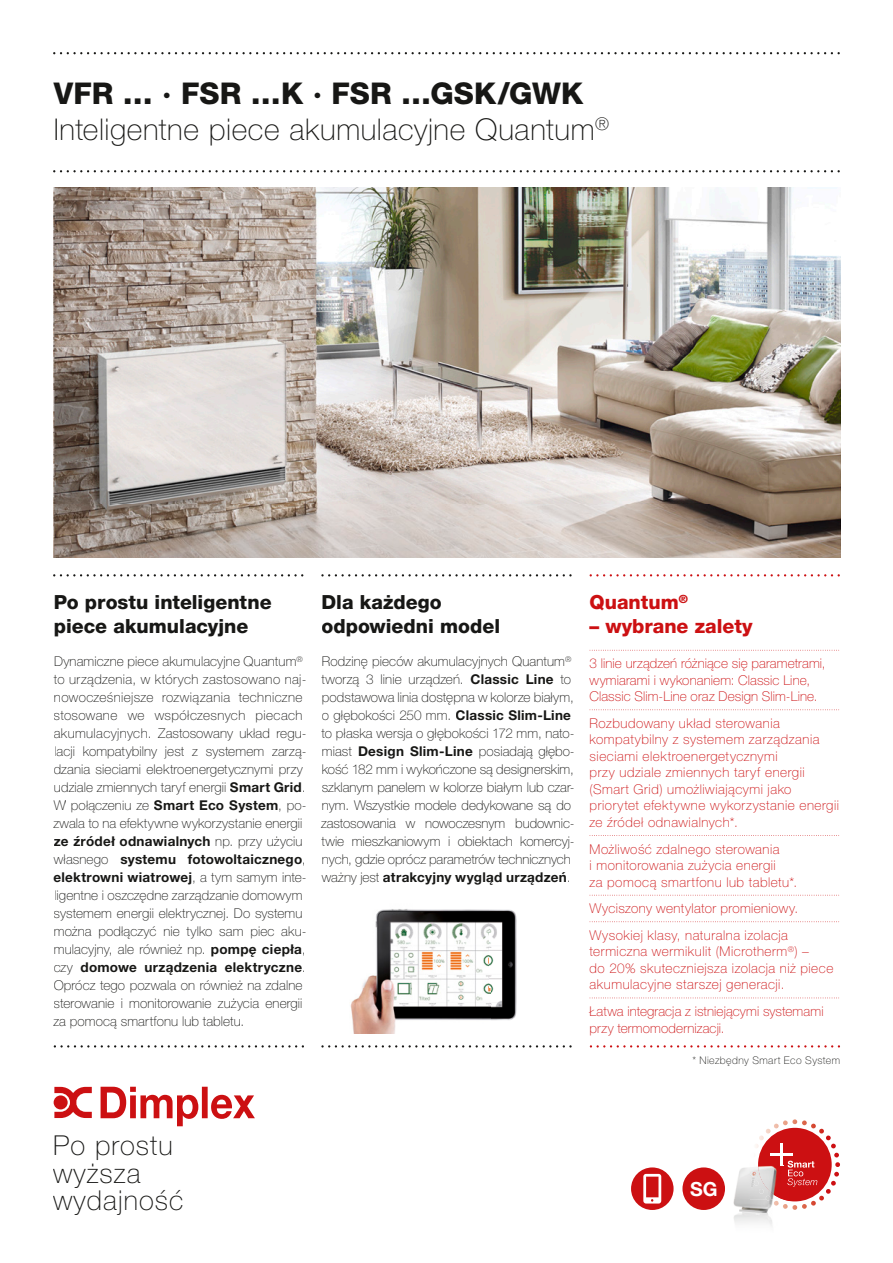
<style>
.page{position:relative;width:893px;height:1263px;background:#fff}
.page>*{position:absolute;margin:0;border:0;box-sizing:border-box;transform-origin:0 0}
.t1{font:100 30px/36px "Helvetica Neue LT Pro";letter-spacing:.02em;color:#171715}
.t2{font:100 27.45px/27.3px "Helvetica Neue LT Pro";letter-spacing:.04em;color:#171715}
.t3{font:800 19.5px/23.4px "Helvetica Neue LT Pro";color:#171715}
.t4{font:800 19.5px "Helvetica Neue LT Pro";color:#cc1012}
.t5{font:700 19.5px "Helvetica Neue LT Pro";color:#fff}
.t6{font:100 13.5px/18px "Helvetica Neue LT Pro";letter-spacing:.01em;color:#171715}
.t7{font:100 13.5px/16.5px "Helvetica Neue LT Pro";letter-spacing:.035em;color:#cc1012}
.t8{font:100 13.5px/16.5px "Helvetica Neue LT Pro";letter-spacing:.01em;color:#cc1012}
.t9{font:100 10.5px "Helvetica Neue LT Pro";letter-spacing:.045em;color:#171715}
.s1{font-weight:800}
.s2{font-weight:700}
</style>
<div class="page">
<img style="left:54px;top:188px;width:786px;height:370px">
<img style="left:711px;top:1168px;width:39px;height:31px">
<img style="left:711px;top:1199px;width:61px;height:27px">
<svg style="left:750px;top:1119px;width:90px;height:91px"></svg>
<img style="left:350px;top:909px;width:167px;height:124px">
<svg style="left:101px;top:1087px;width:154px;height:39px"></svg>
<svg style="left:54px;top:1087px;width:38px;height:31px"></svg>
<svg style="left:53px;top:52px;width:787px;height:2px"></svg>
<svg style="left:53px;top:170px;width:787px;height:2px"></svg>
<svg style="left:590px;top:574px;width:250px;height:2px"></svg>
<svg style="left:321px;top:574px;width:251px;height:2px"></svg>
<svg style="left:53px;top:574px;width:250px;height:2px"></svg>
<svg style="left:590px;top:650px;width:249px;height:1px"></svg>
<svg style="left:590px;top:709px;width:249px;height:1px"></svg>
<svg style="left:590px;top:835px;width:249px;height:1px"></svg>
<svg style="left:590px;top:895px;width:249px;height:1px"></svg>
<svg style="left:590px;top:921px;width:249px;height:1px"></svg>
<svg style="left:590px;top:997px;width:249px;height:1px"></svg>
<svg style="left:321px;top:1045px;width:251px;height:2px"></svg>
<svg style="left:54px;top:1045px;width:250px;height:2px"></svg>
<div style="left:682px;top:1167px;width:43px;height:43px;background:#cc1012;border-radius:50%"></div>
<div style="left:631px;top:1167px;width:43px;height:43px;background:#cc1012;border-radius:50%"></div>
<svg style="left:643px;top:1174px;width:18px;height:29px"></svg>
<svg style="left:590px;top:1045px;width:250px;height:2px"></svg>
<h1 class="t1" style="left:54px;top:76px;width:557px"><span class="s1">VFR … · FSR …K · FSR …GSK/GWK<br></span>Inteligentne piece akumulacyjne Quantum<sup>®</sup></h1>
<h3 class="t3" style="left:54px;top:591px;width:219px">Po prostu inteligentne piece akumulacyjne</h3>
<p class="t6" style="left:53px;top:652px;width:255px">Dynamiczne piece akumulacyjne Quantum<sup>® </sup>to urządzenia, w których zastosowano naj&shy;nowocześniejsze rozwiązania techniczne stosowane we współczesnych piecach akumulacyjnych. Zastosowany układ regu&shy;lacji kompatybilny jest z systemem zarzą&shy;dzania sieciami elektroenergetycznymi przy udziale zmiennych taryf energii <span class="s2">Smart Grid</span>.<br>W połączeniu ze <span class="s2">Smart Eco System</span>, po&shy;zwala to na efektywne wykorzystanie energii <span class="s2">ze źródeł odnawialnych</span> np. przy użyciu własnego <span class="s2">systemu fotowoltaicznego</span>, <span class="s2">elektrowni wiatrowej</span>, a tym samym inte&shy;ligentne i oszczędne zarządzanie domowym systemem energii elektrycznej. Do systemu można podłączyć nie tylko sam piec aku&shy;mulacyjny, ale również np. <span class="s2">pompę ciepła</span>, czy <span class="s2">domowe urządzenia elektryczne</span>.<br>Oprócz tego pozwala on również na zdalne sterowanie i monitorowanie zużycia energii za pomocą smartfonu lub tabletu.</p>
<h3 class="t3" style="left:321px;top:591px;width:180px">Dla każdego odpowiedni model</h3>
<p class="t6" style="left:321px;top:652px;width:255px">Rodzinę pieców akumulacyjnych Quantum<sup>® </sup>tworzą 3 linie urządzeń. <span class="s2">Classic Line</span> to podstawowa linia dostępna w kolorze białym, o głębokości 250 mm. <span class="s2">Classic Slim-Line </span>to płaska wersja o głębokości 172 mm, nato&shy;miast <span class="s2">Design Slim-Line</span> posiadają głębo&shy;kość 182 mm i wykończone są designerskim, szklanym panelem w kolorze białym lub czar&shy;nym. Wszystkie modele dedykowane są do zastosowania w nowoczesnym budownic&shy;twie mieszkaniowym i obiektach komercyj&shy;nych, gdzie oprócz parametrów technicznych ważny jest <span class="s2">atrakcyjny wygląd urządzeń</span>.</p>
<h3 class="t4" style="left:590px;top:591px;width:100px">Quantum<sup>®</sup></h3>
<h3 class="t4" style="left:590px;top:614px;width:164px">– wybrane zalety</h3>
<p class="t8" style="left:590px;top:655px;width:238px">3 linie urządzeń różniące się parametrami, wymiarami i wykonaniem: Classic Line,<br>Classic Slim-Line oraz Design Slim-Line.</p>
<p class="t7" style="left:590px;top:715px;width:251px">Rozbudowany układ sterowania kompatybilny z systemem zarządzania sieciami elektroenergetycznymi<br>przy udziale zmiennych taryf energii (Smart Grid) umożliwiającymi jako priorytet efektywne wykorzystanie energii ze źródeł odnawialnych*.</p>
<p class="t7" style="left:590px;top:840px;width:209px">Możliwość zdalnego sterowania<br>i monitorowania zużycia energii<br>za pomocą smartfonu lub tabletu*.</p>
<p class="t7" style="left:590px;top:895px;width:210px;line-height:26.7px">Wyciszony wentylator promieniowy.<br>Wysokiej klasy, naturalna izolacja</p>
<p class="t7" style="left:590px;top:943px;width:245px">termiczna wermikulit (Microtherm<sup>®</sup>) –<br>do 20% skuteczniejsza izolacja niż piece akumulacyjne starszej generacji.</p>
<p class="t8" style="left:590px;top:1003px;width:235px">Łatwa integracja z istniejącymi systemami przy termomodernizacji.</p>
<p class="t9" style="left:692px;top:1055px;width:149px">* Niezbędny Smart Eco System</p>
<h2 class="t2" style="left:53px;top:1132px;width:132px">Po prostu wyższa wydajność</h2>
<h3 class="t5" style="left:690px;top:1176px;width:29px">SG</h3>
</div>
